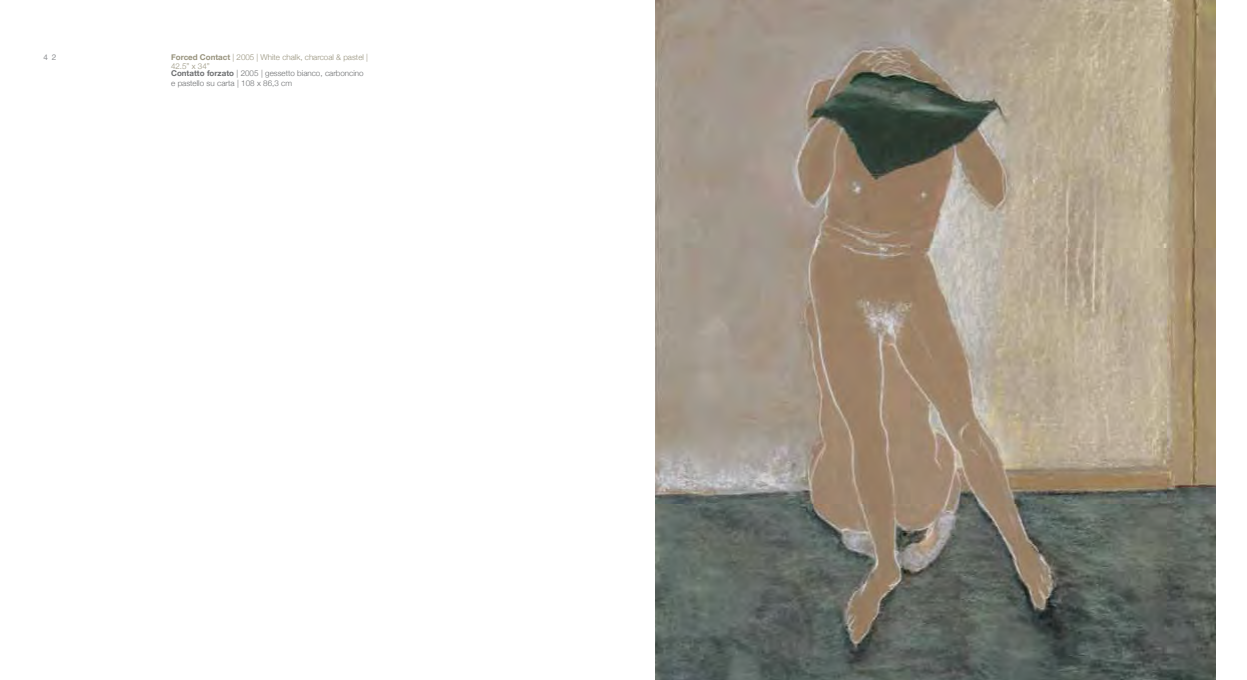
<style>
.page{position:relative;width:1247px;height:680px;background:#fff}
.page>*{position:absolute;margin:0;border:0;box-sizing:border-box;transform-origin:0 0}
.t1{font:300 8px/9.6px "Helvetica Neue";color:#6c6e70}
.t2{font:300 8px/9px "Helvetica Neue";color:#97927c}
.t3{font:8px "Helvetica";color:#939598}
.s1{font-weight:700}
</style>
<div class="page">
<img style="left:655px;top:0;width:561px;height:680px">
<p class="t3" style="left:44px;top:54px;width:14px">4 2</p>
<p class="t2" style="left:171px;top:52px;width:198px"><span class="s1">Forced Contact</span> | 2005 | White chalk, charcoal &amp; pastel |<br>42.5” x 34”</p>
<p class="t1" style="left:171px;top:68px;width:194px"><span class="s1">Contatto forzato</span> | 2005 | gessetto bianco, carboncino e pastello su carta | 108 x 86,3 cm</p>
</div>
